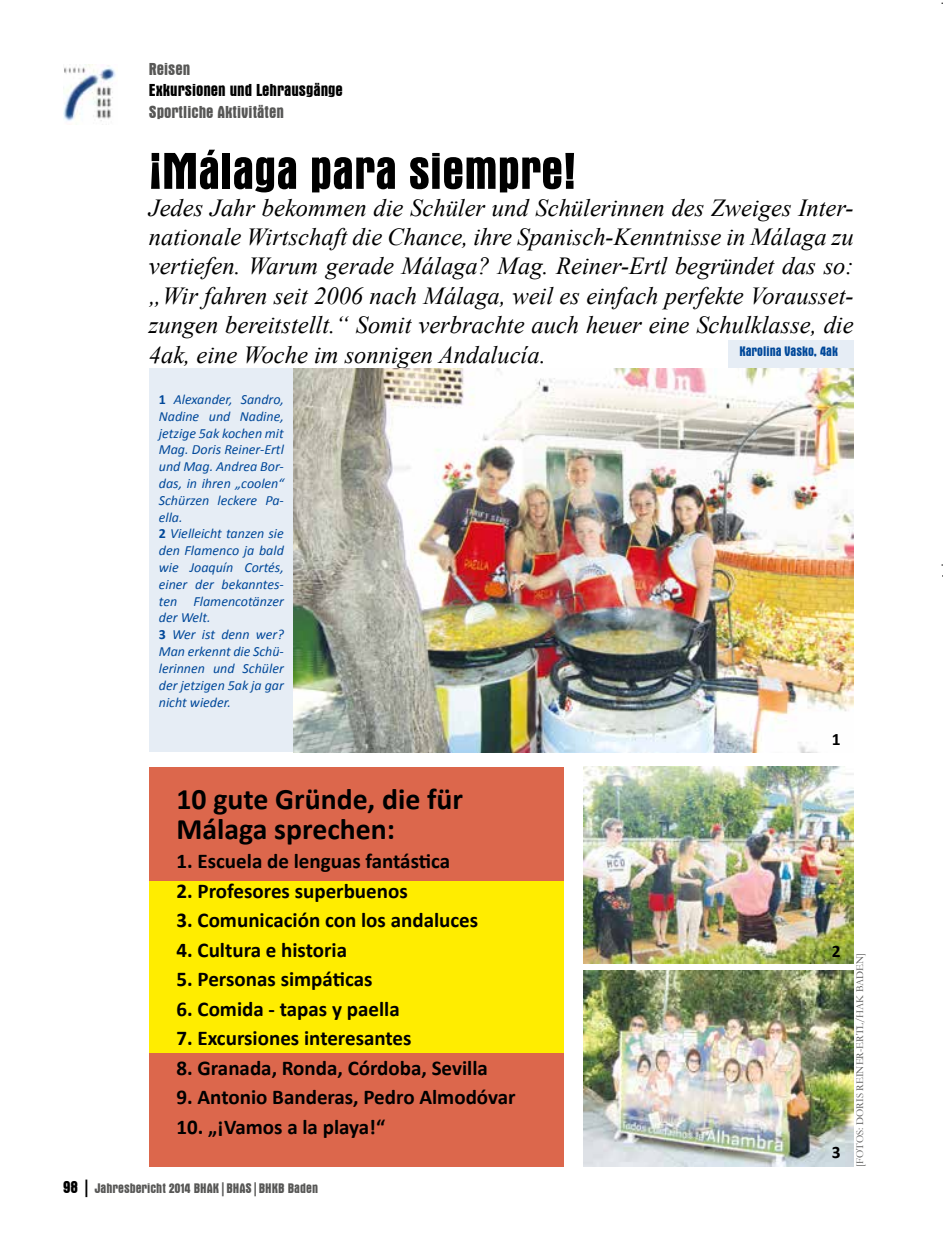
<style>
.page{position:relative;width:943px;height:1241px;background:#fff}
.page>*{position:absolute;margin:0;border:0;box-sizing:border-box;transform-origin:0 0}
.t1{font:700 condensed 52.5px "Aurora BT";color:#000}
.t2{font:700 29.75px/29.4px "Calibri";color:#000}
.t3{font:italic 24.5px/29.4px "Times New Roman";color:#000;text-align:justify}
.t4{font:700 21px "Calibri";color:#000}
.t5{font:700 condensed 17.5px "Aurora BT";color:#575756}
.t6{font:700 condensed 17.5px "Aurora BT";color:#000}
.t7{font:700 17.5px "Calibri";color:#000}
.t8{font:italic 14px/16.8px "Calibri";color:#00489a}
.t9{font:700 condensed 14px "Aurora BT";color:#575756}
.t10{font:700 condensed 14px "Aurora BT";color:#00489a}
.t11{font:10.5px "Garamond";color:#575756}
.s1{font-weight:700;font-style:normal}
.s2{font-size:17.5px;color:#000}
</style>
<div class="page">
<img style="left:63px;top:64px;width:53px;height:57px">
<div style="left:728px;top:340px;width:126px;height:28px;background:#e6edf5"></div>
<div style="left:149px;top:880px;width:415px;height:172px;background:#ffed00"></div>
<div style="left:149px;top:1052px;width:415px;height:114px;background:#dc674c"></div>
<div style="left:149px;top:766px;width:415px;height:114px;background:#dc674c"></div>
<div style="left:149px;top:368px;width:145px;height:384px;background:#e6edf5"></div>
<img style="left:294px;top:368px;width:559px;height:384px">
<img style="left:583px;top:766px;width:270px;height:196px">
<img style="left:583px;top:970px;width:270px;height:196px">
<p class="t5" style="left:149px;top:60px;width:43px">Reisen</p>
<p class="t6" style="left:149px;top:81px;width:195px">Exkursionen und Lehrausgänge</p>
<p class="t5" style="left:149px;top:102px;width:137px">Sportliche Aktivitäten</p>
<p class="t1" style="left:149px;top:141px;width:429px">¡Málaga para siempre!</p>
<p class="t3" style="left:149px;top:192px;width:706px">Jedes Jahr bekommen die Schüler und Schülerinnen des Zweiges Inter&shy;nationale Wirtschaft die Chance, ihre Spanisch-Kenntnisse in Málaga zu vertiefen. Warum gerade Málaga? Mag. Reiner-Ertl begründet das so: „Wir fahren seit 2006 nach Málaga, weil es einfach perfekte Vorausset&shy;zungen bereitstellt.“ Somit verbrachte auch heuer eine Schulklasse, die 4ak, eine Woche im sonnigen Andalucía.</p>
<p class="t10" style="left:739px;top:343px;width:100px">Karolina Vasko, 4ak</p>
<p class="t8" style="left:159px;top:390px;width:127px"><span class="s1">1</span> Alexander, Sandro,<br>Nadine und Nadine, jetzige 5ak kochen mit<br>Mag. Doris Reiner-Ertl und Mag. Andrea Bor&shy;das, in ihren „coolen“<br>Schürzen leckere Pa&shy;ella.<br><span class="s1">2</span> Vielleicht tanzen sie den Flamenco ja bald wie Joaquín Cortés, einer der bekanntes&shy;ten Flamencotänzer der Welt.<br><span class="s1">3</span> Wer ist denn wer?<br>Man erkennt die Schü&shy;lerinnen und Schüler der jetzigen 5ak ja gar nicht wieder.</p>
<p class="t2" style="left:176px;top:784px;width:288px">10 gute Gründe, die für<br>Málaga sprechen:</p>
<p class="t4" style="left:176px;top:847px;width:275px">1. Escuela de lenguas fantástica</p>
<p class="t4" style="left:176px;top:877px;width:233px">2. Profesores superbuenos</p>
<p class="t4" style="left:176px;top:906px;width:303px">3. Comunicación con los andaluces</p>
<p class="t4" style="left:176px;top:936px;width:172px">4. Cultura e historia</p>
<p class="t4" style="left:176px;top:965px;width:197px">5. Personas simpáticas</p>
<p class="t4" style="left:176px;top:995px;width:225px">6. Comida - tapas y paella</p>
<p class="t4" style="left:176px;top:1024px;width:236px">7. Excursiones interesantes</p>
<p class="t4" style="left:176px;top:1054px;width:313px">8. Granada, Ronda, Córdoba, Sevilla</p>
<p class="t4" style="left:176px;top:1083px;width:340px">9. Antonio Banderas, Pedro Almodóvar</p>
<p class="t4" style="left:176px;top:1112px;width:210px">10. „¡Vamos a la playa!“</p>
<p class="t9" style="left:63px;top:1179px;width:256px"><span class="s2">98 |</span> Jahresbericht 2014 BHAK|BHAS|BHKB Baden</p>
<p class="t7" style="left:831px;top:727px;width:10px">1</p>
<p class="t7" style="left:831px;top:939px;width:10px">2</p>
<p class="t7" style="left:831px;top:1140px;width:10px">3</p>
<p class="t11" style="left:852px;top:1166px;width:215px;rotate:-90deg">[FOTOS: DORIS REINER-ERTL/HAK BADEN]</p>
</div>
